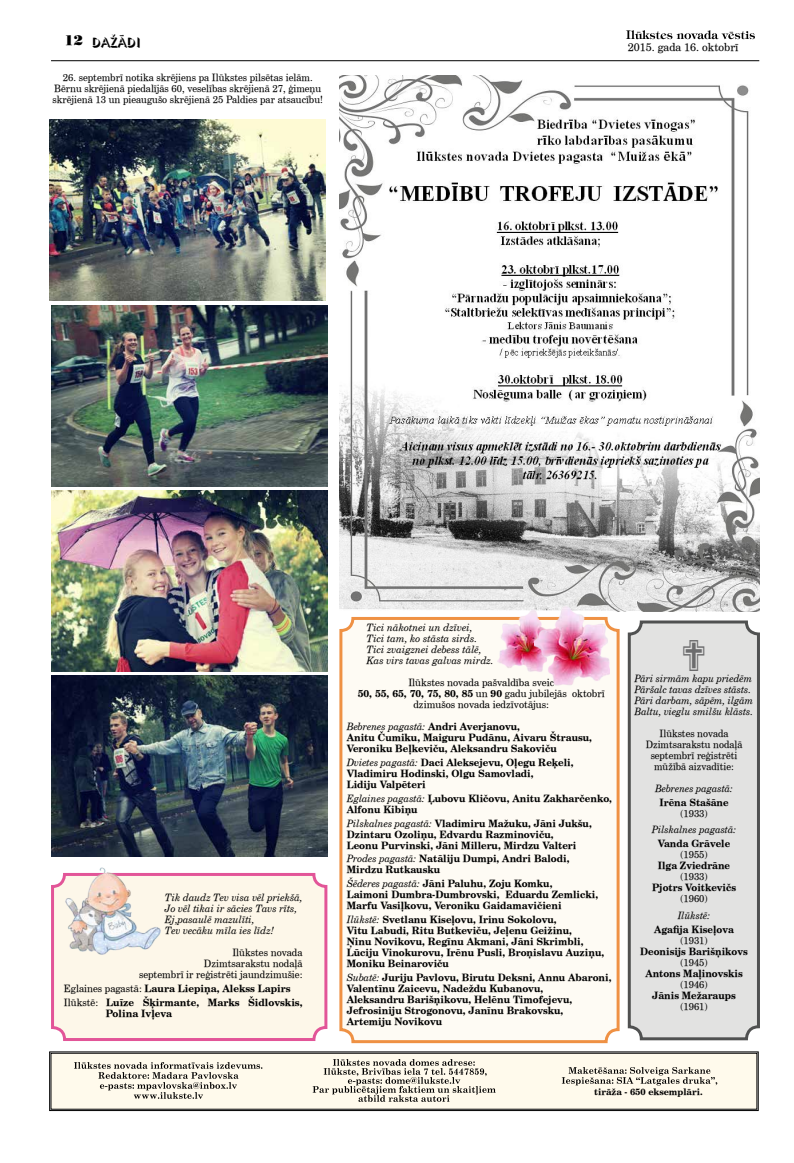
<style>
.page{position:relative;width:794px;height:1163px;background:#fff}
.page>*{position:absolute;margin:0;border:0;box-sizing:border-box;transform-origin:0 0}
.t1{font:45px "Zapf Ding";color:#6c6c6d}
.t2{font:14px "Umbra TL";color:#000}
.t3{font:14px "Poster Bodoni TL";color:#000}
.t4{font:11px "Century Schoolbook TL";color:#000}
.t5{font:700 10px/11px "Century Schoolbook TL";color:#000}
.t6{font:10px/11px "Century Schoolbook TL";color:#000;text-align:center}
.t7{font:italic 10px/11px "Century Schoolbook TL";color:#000}
.t8{font:italic 10px/11px "Century Schoolbook TL";color:#000;scale:.96 1}
.t9{font:700 10px "Century Schoolbook TL";color:#000;scale:.96 1}
.t10{font:10px/11px "Century Schoolbook TL";color:#000;text-align:center;scale:.96 1}
.t11{font:700 9px "Century Schoolbook TL";color:#000}
.s1{font-weight:400}
.s2{font-weight:700}
.s3{font-weight:400;font-style:italic}
</style>
<div class="page">
<hr style="left:51px;top:61px;width:708px;height:1px;background:#000">
<svg style="left:626px;top:30px;width:129px;height:9px"></svg>
<div style="left:341px;top:618px;width:277px;height:423px;background:#fefbf4;border-radius:12px"></div>
<div style="left:339px;top:617px;width:280px;height:425px;border:3px solid #ef9144;border-radius:12px"></div>
<div style="left:629px;top:622px;width:129px;height:416px;background:#e2e2e1;border-radius:12px"></div>
<div style="left:628px;top:620px;width:132px;height:420px;border:3px solid #505151;border-radius:12px"></div>
<div style="left:51px;top:1053px;width:706px;height:55px;background:#fffaec"></div>
<svg style="left:74px;top:1062px;width:188px;height:36px"></svg>
<svg style="left:313px;top:1059px;width:183px;height:42px"></svg>
<svg style="left:562px;top:1067px;width:155px;height:18px"></svg>
<img style="left:50px;top:119px;width:276px;height:181px">
<img style="left:51px;top:305px;width:276px;height:181px">
<img style="left:51px;top:490px;width:276px;height:181px">
<img style="left:51px;top:675px;width:276px;height:181px">
<img style="left:339px;top:75px;width:421px;height:536px">
<div style="left:53px;top:874px;width:273px;height:165px;background:#fdf7e9;border-radius:12px"></div>
<div style="left:51px;top:872px;width:276px;height:168px;border:3px solid #e25598;border-radius:12px"></div>
<img style="left:51px;top:867px;width:114px;height:90px">
<img style="left:497px;top:608px;width:37px;height:64px">
<img style="left:534px;top:604px;width:75px;height:82px">
<h2 class="t3" style="left:64px;top:31px;width:20px">12</h2>
<h2 class="t2" style="left:92px;top:33px;width:51px">DAŽĀDI</h2>
<p class="t6" style="left:53px;top:72px;width:272px">26. septembrī notika skrējiens pa Ilūkstes pilsētas ielām.<br>Bērnu skrējienā piedalījās 60, veselības skrējienā 27, ģimeņu skrējienā 13 un pieaugušo skrējienā 25 Paldies par atsaucību!</p>
<p class="t4" style="left:628px;top:40px;width:112px">2015. gada 16. oktobrī</p>
<p class="t7" style="left:165px;top:891px;width:139px">Tik daudz Tev visa vēl priekšā,<br>Jo vēl tikai ir sācies Tavs rīts,<br>Ej,pasaulē mazulīti,<br>Tev vecāku mīla ies līdz!</p>
<p class="t6" style="left:139px;top:946px;width:165px;text-align:right">Ilūkstes novada<br>Dzimtsarakstu nodaļā<br>septembrī ir reģistrēti jaundzimušie:</p>
<p class="t5" style="left:64px;top:981px;width:240px;line-height:13.8px"><span class="s1">Eglaines pagastā:</span> Laura Liepiņa, Alekss Lapirs<br><span class="s1">Ilūkstē:</span> Luīze Šķirmante, Marks Šidlovskis,</p>
<p class="t5" style="left:106px;top:1007px;width:68px">Polina Ivļeva</p>
<p class="t7" style="left:366px;top:621px;width:129px">Tici nākotnei un dzīvei,<br>Tici tam, ko stāsta sirds.<br>Tici zvaigznei debess tālē,<br>Kas virs tavas galvas mirdz.</p>
<p class="t6" style="left:358px;top:676px;width:249px">Ilūkstes novada pašvaldība sveic<br><span class="s2">50, 55, 65, 70, 75, 80, 85</span> un <span class="s2">90</span> gadu jubilejās oktobrī dzimušos novada iedzīvotājus:</p>
<p class="t5" style="left:347px;top:720px;width:247px"><span class="s3">Bebrenes pagastā:</span> Andri Averjanovu,<br>Anitu Čumiku, Maiguru Pudānu, Aivaru Štrausu,<br>Veroniku Beļkeviču, Aleksandru Sakoviču</p>
<p class="t5" style="left:347px;top:756px;width:228px"><span class="s3">Dvietes pagastā:</span> Daci Aleksejevu, Oļegu Reķeli,<br>Vladimiru Hodinski, Olgu Samovladi,<br>Lidiju Valpēteri</p>
<p class="t5" style="left:347px;top:792px;width:267px"><span class="s3">Eglaines pagastā:</span> Ļubovu Kličovu, Anitu Zakharčenko,<br>Alfonu Kibiņu</p>
<p class="t5" style="left:347px;top:817px;width:247px"><span class="s3">Pilskalnes pagastā:</span> Vladimiru Mažuku, Jāni Jukšu,<br>Dzintaru Ozoliņu, Edvardu Razminoviču,<br>Leonu Purvinski, Jāni Milleru, Mirdzu Valteri</p>
<p class="t5" style="left:347px;top:853px;width:224px"><span class="s3">Prodes pagastā:</span> Natāliju Dumpi, Andri Balodi,<br>Mirdzu Rutkausku</p>
<p class="t5" style="left:347px;top:878px;width:253px"><span class="s3">Šēderes pagastā:</span> Jāni Paluhu, Zoju Komku,<br>Laimoni Dumbra-Dumbrovski, Eduardu Zemlicki,<br>Marfu Vasiļkovu, Veroniku Gaidamavičieni</p>
<p class="t5" style="left:347px;top:913px;width:259px"><span class="s3">Ilūkstē:</span> Svetlanu Kiseļovu, Irinu Sokolovu,<br>Vitu Labudi, Ritu Butkeviču, Jeļenu Geižinu,<br>Ņinu Novikovu, Regīnu Akmani, Jāni Skrimbli, Lūciju Vinokurovu, Irēnu Pusli, Broņislavu Auziņu, Moniku Beinaroviču</p>
<p class="t5" style="left:347px;top:971px;width:266px"><span class="s3">Subatē:</span> Juriju Pavlovu, Birutu Deksni, Annu Abaroni, Valentīnu Zaicevu, Nadeždu Kubanovu,<br>Aleksandru Barišņikovu, Helēnu Timofejevu, Jefrosiniju Strogonovu, Janīnu Brakovsku,<br>Artemiju Novikovu</p>
<h1 class="t1" style="left:682px;top:633px;width:26px">?</h1>
<p class="t8" style="left:634px;top:683px;width:125px">Pāršalc tavas dzīves stāsts.<br>Pāri darbam, sāpēm, ilgām<br>Baltu, vieglu smilšu klāsts.</p>
<p class="t10" style="left:645px;top:727px;width:102px">Ilūkstes novada<br>Dzimtsarakstu nodaļā septembrī reģistrēti mūžībā aizvadītie:</p>
<p class="t8" style="left:655px;top:782px;width:83px">Bebrenes pagastā:</p>
<p class="t9" style="left:659px;top:795px;width:73px">Irēna Stašāne</p>
<p class="t10" style="left:680px;top:807px;width:30px">(1933)</p>
<p class="t8" style="left:652px;top:823px;width:89px">Pilskalnes pagastā:</p>
<p class="t9" style="left:658px;top:836px;width:77px">Vanda Grāvele</p>
<p class="t10" style="left:680px;top:848px;width:30px">(1955)</p>
<p class="t9" style="left:658px;top:858px;width:77px">Ilga Zviedrāne</p>
<p class="t10" style="left:680px;top:870px;width:30px">(1933)</p>
<p class="t9" style="left:652px;top:880px;width:89px">Pjotrs Voitkevičs</p>
<p class="t10" style="left:680px;top:892px;width:30px">(1960)</p>
<p class="t8" style="left:677px;top:909px;width:35px">Ilūkstē:</p>
<p class="t9" style="left:654px;top:922px;width:85px">Agafija Kiseļova</p>
<p class="t10" style="left:680px;top:934px;width:30px">(1931)</p>
<p class="t9" style="left:640px;top:944px;width:113px">Deonisijs Barišņikovs</p>
<p class="t10" style="left:680px;top:956px;width:30px">(1945)</p>
<p class="t9" style="left:645px;top:966px;width:103px">Antons Maļinovskis</p>
<p class="t10" style="left:680px;top:978px;width:30px">(1946)</p>
<p class="t9" style="left:652px;top:988px;width:88px">Jānis Mežaraups</p>
<p class="t10" style="left:680px;top:1000px;width:30px">(1961)</p>
<p class="t8" style="left:634px;top:672px;width:124px">Pāri sirmām kapu priedēm</p>
<p class="t11" style="left:594px;top:1085px;width:110px">tirāža - 650 eksemplāri.</p>
</div>
